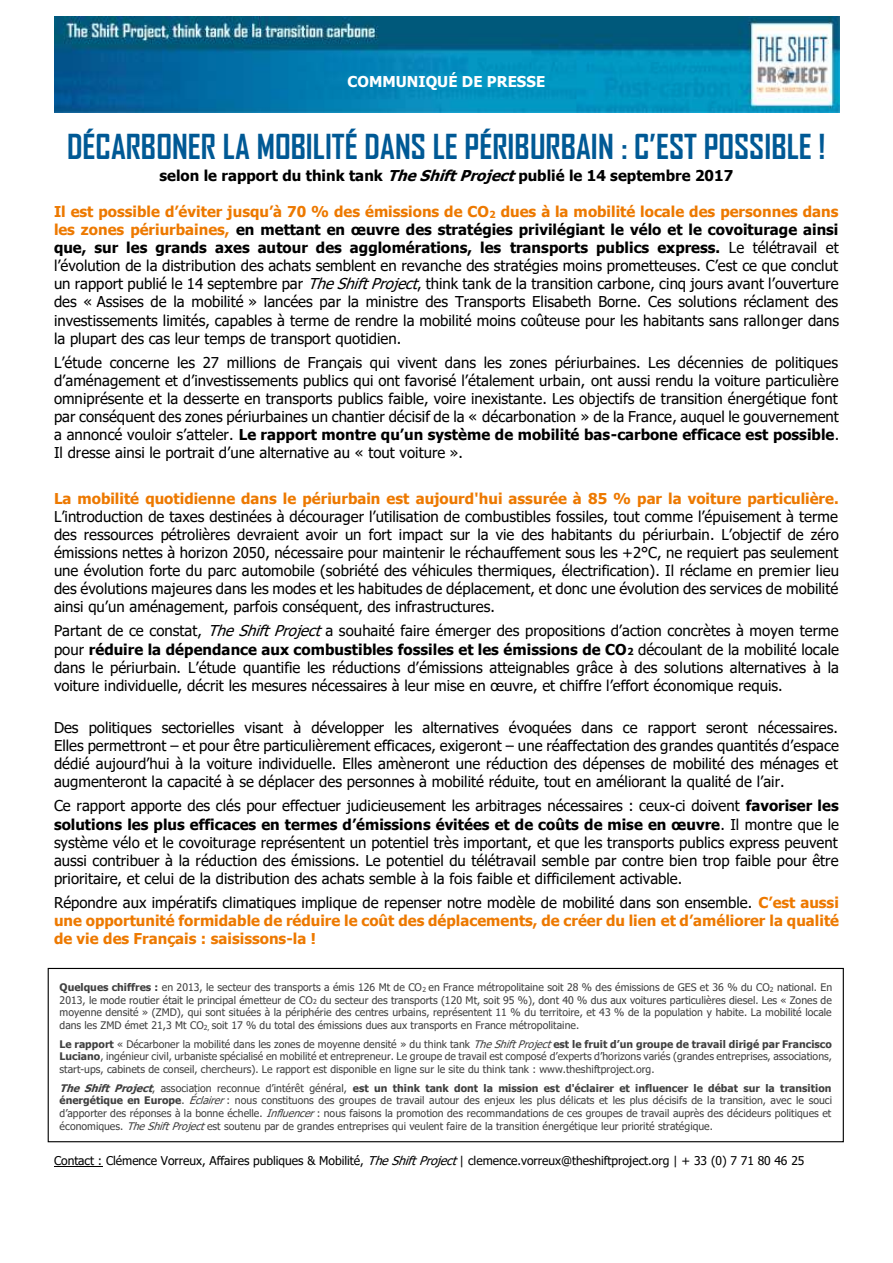
<style>
.page{position:relative;width:893px;height:1263px;background:#fff}
.page>*{position:absolute;margin:0;border:0;box-sizing:border-box;transform-origin:0 0}
.t1{font:700 33px "Agency FB";color:#005995}
.t2{font:15px/18.1px "Tahoma";color:#000;text-align:justify}
.t3{font:700 15px/18.1px "Tahoma";color:#ed7900;text-align:justify}
.t4{font:700 15px "Tahoma";color:#000}
.t5{font:700 15px "Tahoma";letter-spacing:.005em;color:#fff}
.t6{font:12px "Tahoma";letter-spacing:-.005em;color:#000}
.t7{font:10.5px/12.6px "Tahoma";color:#404040;text-align:justify}
.s1{font-style:italic}
.s2{font-weight:700;color:#ed7900}
.s3{font-weight:700;font-size:9.75px;color:#ed7900}
.s4{font-weight:700}
.s5{font-weight:700;font-size:9.75px}
.s6{font-weight:400;color:#000}
.s7{font-size:6.9px}
.s8{font-weight:700;font-style:italic}
</style>
<div class="page">
<img style="left:54px;top:17px;width:786px;height:96px">
<hr style="left:54px;top:1166px;width:48px;height:1px;background:#000">
<div style="left:48px;top:968px;width:796px;height:174px;border:1px solid #000"></div>
<p class="t5" style="left:348px;top:72px;width:199px">COMMUNIQUÉ DE PRESSE</p>
<h1 class="t1" style="left:67px;top:126px;width:760px">DÉCARBONER LA MOBILITÉ DANS LE PÉRIBURBAIN : C’EST POSSIBLE !</h1>
<p class="t4" style="left:160px;top:166px;width:575px">selon le rapport du think tank <span class="s1">TheShiftProject</span>publié le 14 septembre 2017</p>
<p class="t2" style="left:54px;top:202px;width:787px"><span class="s2">Il est possible d’éviter jusqu’à 70 % des émissions de CO</span><span class="s3">2</span> <span class="s2">dues à la mobilité locale des personnes dans les zones périurbaines,</span> <span class="s4">en mettant en œuvre des stratégies privilégiant le vélo et le covoiturage ainsi que, sur les grands axes autour des agglomérations, les transports publics express.</span> Le télétravail et l’évolution de la distribution des achats semblent en revanche des stratégies moins prometteuses. C’est ce que conclut un rapport publié le 14 septembre par <span class="s1">TheShiftProject</span>, think tank de la transition carbone, cinq jours avant l’ouverture des « Assises de la mobilité » lancées par la ministre des Transports Elisabeth Borne. Ces solutions réclament des investissements limités, capables à terme de rendre la mobilité moins coûteuse pour les habitants sans rallonger dans la plupart des cas leur temps de transport quotidien.</p>
<p class="t2" style="left:54px;top:353px;width:787px">L’étude concerne les 27 millions de Français qui vivent dans les zones périurbaines. Les décennies de politiques d’aménagement et d’investissements publics qui ont favorisé l’étalement urbain, ont aussi rendu la voiture particulière omniprésente et la desserte en transports publics faible, voire inexistante. Les objectifs de transition énergétique font par conséquent des zones périurbaines un chantier décisif de la « décarbonation » de la France, auquel le gouvernement a annoncé vouloir s’atteler. <span class="s4">Le rapport montre qu’un système de mobilité bas-carbone efficace est possible</span>.<br>Il dresse ainsi le portrait d’une alternative au « tout voiture ».</p>
<p class="t3" style="left:54px;top:489px;width:786px">La mobilité quotidienne dans le périurbain est aujourd'hui assurée à 85 % par la voiture particulière.</p>
<p class="t2" style="left:54px;top:507px;width:786px">L’introduction de taxes destinées à décourager l’utilisation de combustibles fossiles, tout comme l’épuisement à terme des ressources pétrolières devraient avoir un fort impact sur la vie des habitants du périurbain. L’objectif de zéro émissions nettes à horizon 2050, nécessaire pour maintenir le réchauffement sous les +2°C, ne requiert pas seulement une évolution forte du parc automobile (sobriété des véhicules thermiques, électrification). Il réclame en premier lieu des évolutions majeures dans les modes et les habitudes de déplacement, et donc une évolution des services de mobilité ainsi qu’un aménagement, parfois conséquent, des infrastructures.</p>
<p class="t2" style="left:54px;top:621px;width:787px">Partant de ce constat, <span class="s1">The ShiftProject</span>a souhaité faire émerger des propositions d’action concrètes à moyen terme pour <span class="s4">réduire la dépendance aux combustibles fossiles et les émissions de CO</span><span class="s5">2</span> découlant de la mobilité locale dans le périurbain. L’étude quantifie les réductions d’émissions atteignables grâce à des solutions alternatives à la voiture individuelle, décrit les mesures nécessaires à leur mise en œuvre, et chiffre l’effort économique requis.</p>
<p class="t2" style="left:54px;top:718px;width:786px">Des politiques sectorielles visant à développer les alternatives évoquées dans ce rapport seront nécessaires.<br>Elles permettront – et pour être particulièrement efficaces, exigeront – une réaffectation des grandes quantités d’espace dédié aujourd’hui à la voiture individuelle. Elles amèneront une réduction des dépenses de mobilité des ménages et augmenteront la capacité à se déplacer des personnes à mobilité réduite, tout en améliorant la qualité de l’air.</p>
<p class="t2" style="left:54px;top:796px;width:786px">Ce rapport apporte des clés pour effectuer judicieusement les arbitrages nécessaires : ceux-ci doivent <span class="s4">favoriser les solutions les plus efficaces en termes d’émissions évitées et de coûts de mise en œuvre</span>. Il montre que le système vélo et le covoiturage représentent un potentiel très important, et que les transports publics express peuvent aussi contribuer à la réduction des émissions. Le potentiel du télétravail semble par contre bien trop faible pour être prioritaire, et celui de la distribution des achats semble à la fois faible et difficilement activable.</p>
<p class="t3" style="left:54px;top:893px;width:786px"><span class="s6">Répondre aux impératifs climatiques implique de repenser notre modèle de mobilité dans son ensemble.</span> C’est aussi une opportunité formidable de réduire le coût des déplacements, de créer du lien et d’améliorer la qualité de vie des Français : saisissons-la !</p>
<p class="t7" style="left:60px;top:980px;width:774px"><span class="s4">Quelques chiffres :</span> en 2013, le secteur des transports a émis 126 Mt de CO<span class="s7">2</span> en France métropolitaine soit 28 % des émissions de GES et 36 % du CO<span class="s7">2</span> national. En 2013, le mode routier était le principal émetteur de CO<span class="s7">2</span> du secteur des transports (120 Mt, soit 95 %), dont 40 % dus aux voitures particulières diesel. Les « Zones de moyenne densité » (ZMD), qui sont situées à la périphérie des centres urbains, représentent 11 % du territoire, et 43 % de la population y habite. La mobilité locale dans les ZMD émet 21,3 Mt CO<span class="s7">2,</span> soit 17 % du total des émissions dues aux transports en France métropolitaine.</p>
<p class="t7" style="left:60px;top:1037px;width:774px"><span class="s4">Le rapport</span> « Décarboner la mobilité dans les zones de moyenne densité » du think tank <span class="s1">TheShiftProject</span><span class="s4">est le fruit d’un groupe de travail dirigé par Francisco Luciano</span>, ingénieur civil, urbaniste spécialisé en mobilité et entrepreneur. Le groupe de travail est composé d’experts d’horizons variés (grandes entreprises, associations, start-ups, cabinets de conseil, chercheurs). Le rapport est disponible en ligne sur le site du think tank : www.theshiftproject.org.</p>
<p class="t7" style="left:60px;top:1081px;width:774px"><span class="s8">The Shift Project</span>, association reconnue d’intérêt général, <span class="s4">est un think tank dont la mission est d'éclairer et influencer le débat sur la transition énergétique en Europe</span>. <span class="s1">Éclairer</span>: nous constituons des groupes de travail autour des enjeux les plus délicats et les plus décisifs de la transition, avec le souci d’apporter des réponses à la bonne échelle. <span class="s1">Influencer</span>: nous faisons la promotion des recommandations de ces groupes de travail auprès des décideurs politiques et économiques. <span class="s1">TheShiftProject</span>est soutenu par de grandes entreprises qui veulent faire de la transition énergétique leur priorité stratégique.</p>
<p class="t6" style="left:54px;top:1153px;width:752px">Contact : Clémence Vorreux, Affaires publiques &amp; Mobilité, <span class="s1">TheShiftProject</span>| clemence.vorreux@theshiftproject.org | + 33 (0) 7 71 80 46 25</p>
</div>
